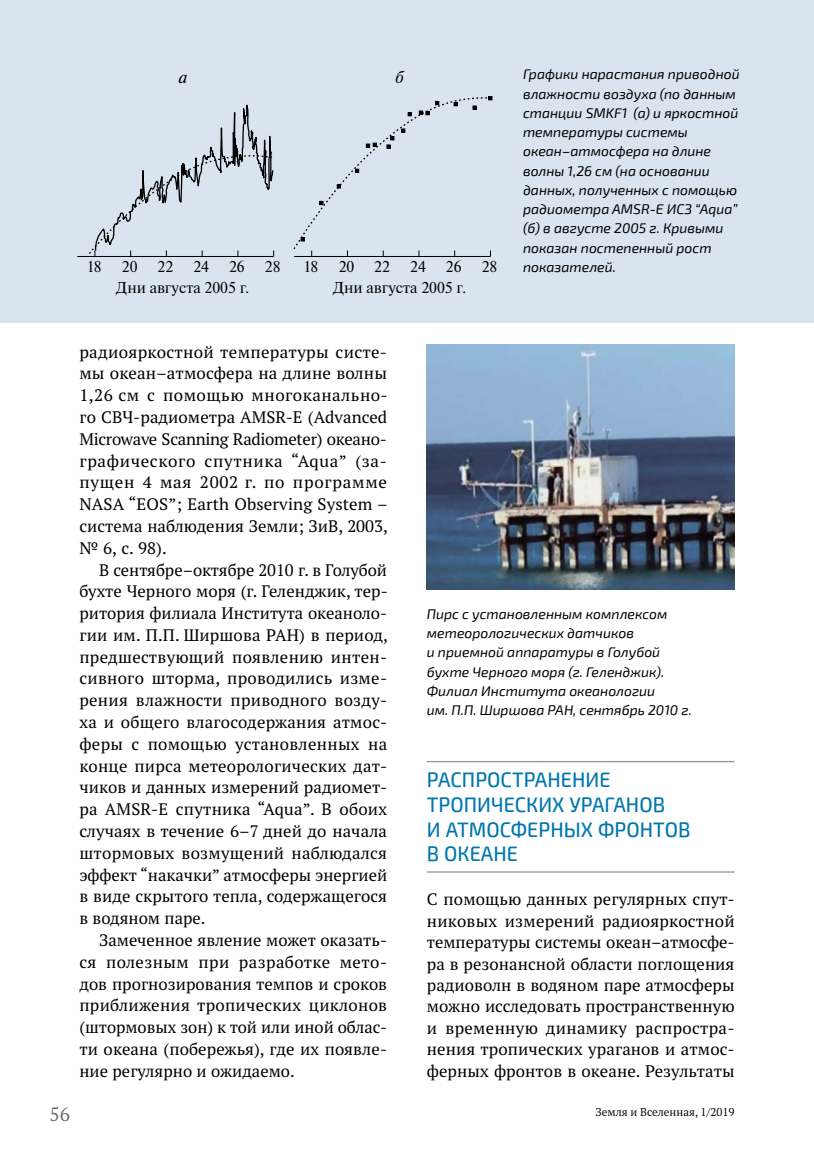
<style>
.page{position:relative;width:814px;height:1166px;background:#fff}
.page>*{position:absolute;margin:0;border:0;box-sizing:border-box;transform-origin:0 0}
.t1{font:500 21px/24.8px "Exo 2";color:#0077ae;scale:.95 1}
.t2{font:19.25px "PT Serif Pro";color:#6d6e71}
.t3{font:italic 17.5px "Newton";color:#000}
.t4{font:16.62px/21.7px "PT Serif Pro";letter-spacing:.005em;color:#000}
.t5{font:15.75px "Newton";color:#000}
.t6{font:italic 14px/19.2px "Exo 2";color:#000}
.t7{font:11.38px "PT Serif Pro";color:#000}
</style>
<div class="page">
<hr style="left:427px;top:761px;width:307px;height:1px;background:#939598">
<hr style="left:427px;top:871px;width:307px;height:1px;background:#939598">
<div style="left:0;top:0;width:814px;height:322px;background:#dae4ef"></div>
<img style="left:427px;top:345px;width:307px;height:244px">
<hr style="left:77px;top:256px;width:197px;height:1px;background:#000">
<hr style="left:294px;top:256px;width:196px;height:1px;background:#000">
<svg style="left:293px;top:96px;width:199px;height:160px"></svg>
<svg style="left:94px;top:104px;width:180px;height:153px"></svg>
<p class="t3" style="left:178px;top:66px;width:10px">а</p>
<p class="t3" style="left:395px;top:66px;width:10px">б</p>
<p class="t5" style="left:87px;top:257px;width:16px">18</p>
<p class="t5" style="left:122px;top:257px;width:17px">20</p>
<p class="t5" style="left:157px;top:257px;width:17px">22</p>
<p class="t5" style="left:193px;top:257px;width:17px">24</p>
<p class="t5" style="left:229px;top:257px;width:17px">26</p>
<p class="t5" style="left:265px;top:257px;width:17px">28</p>
<p class="t5" style="left:116px;top:277px;width:135px">Дни августа 2005 г.</p>
<p class="t5" style="left:303px;top:257px;width:16px">18</p>
<p class="t5" style="left:339px;top:257px;width:17px">20</p>
<p class="t5" style="left:374px;top:257px;width:17px">22</p>
<p class="t5" style="left:410px;top:257px;width:17px">24</p>
<p class="t5" style="left:446px;top:257px;width:17px">26</p>
<p class="t5" style="left:481px;top:257px;width:17px">28</p>
<p class="t5" style="left:333px;top:277px;width:135px">Дни августа 2005 г.</p>
<p class="t6" style="left:523px;top:65px;width:218px">Графики нарастания приводной влажности воздуха (по данным станции SMKF1 (а) и яркостной температуры системы океан–атмосфера на длине волны 1,26 см (на основании данных, полученных с помощью радиометра AMSR-E ИСЗ “Aqua” (б) в августе 2005 г. Кривыми показан постепенный рост показателей.</p>
<p class="t4" style="left:79px;top:341px;width:310px">радиояркостной температуры систе&shy;мы океан–атмосфера на длине волны 1,26 см с помощью многоканально&shy;го СВЧ-радиометра AMSR-E (Advanced Microwave Scanning Radiometer) океано&shy;графического спутника “Aqua” (за&shy;пущен 4 мая 2002 г. по программе NASA “EOS”; Earth Observing System – система наблюдения Земли; ЗиВ, 2003, № 6, с. 98).</p>
<p class="t4" style="left:79px;top:558px;width:310px;text-indent:20px">В сентябре–октябре 2010 г. в Голубой бухте Черного моря (г. Геленджик, тер&shy;ритория филиала Института океаноло&shy;гии им. П.П. Ширшова РАН) в период, предшествующий появлению интен&shy;сивного шторма, проводились изме&shy;рения влажности приводного возду&shy;ха и общего влагосодержания атмос&shy;феры с помощью установленных на конце пирса метеорологических дат&shy;чиков и данных измерений радиомет&shy;ра AMSR-E спутника “Aqua”. В обоих случаях в течение 6–7 дней до начала штормовых возмущений наблюдался эффект “накачки” атмосферы энергией в виде скрытого тепла, содержащегося в водяном паре.</p>
<p class="t4" style="left:79px;top:929px;width:309px;text-indent:20px">Замеченное явление может оказать&shy;ся полезным при разработке мето&shy;дов прогнозирования темпов и сроков приближения тропических циклонов (штормовых зон) к той или иной облас&shy;ти океана (побережья), где их появле&shy;ние регулярно и ожидаемо.</p>
<p class="t6" style="left:427px;top:605px;width:266px">Пирс с установленным комплексом метеорологических датчиков<br>и приемной аппаратуры в Голубой бухте Черного моря (г. Геленджик).<br>Филиал Института океанологии<br>им. П.П. Ширшова РАН, сентябрь 2010 г.</p>
<p class="t1" style="left:427px;top:768px;width:279px">РАСПРОСТРАНЕНИЕ<br>ТРОПИЧЕСКИХ УРАГАНОВ<br>И АТМОСФЕРНЫХ ФРОНТОВ<br>В ОКЕАНЕ</p>
<p class="t4" style="left:427px;top:888px;width:309px;text-align:justify">С помощью данных регулярных спут&shy;никовых измерений радиояркостной температуры системы океан–атмосфе&shy;ра в резонансной области поглощения радиоволн в водяном паре атмосферы можно исследовать пространственную и временную динамику распростра&shy;нения тропических ураганов и атмос&shy;ферных фронтов в океане. Результаты</p>
<p class="t2" style="left:49px;top:1101px;width:22px">56</p>
<p class="t7" style="left:595px;top:1104px;width:140px">Земля и Вселенная, 1/2019</p>
</div>
